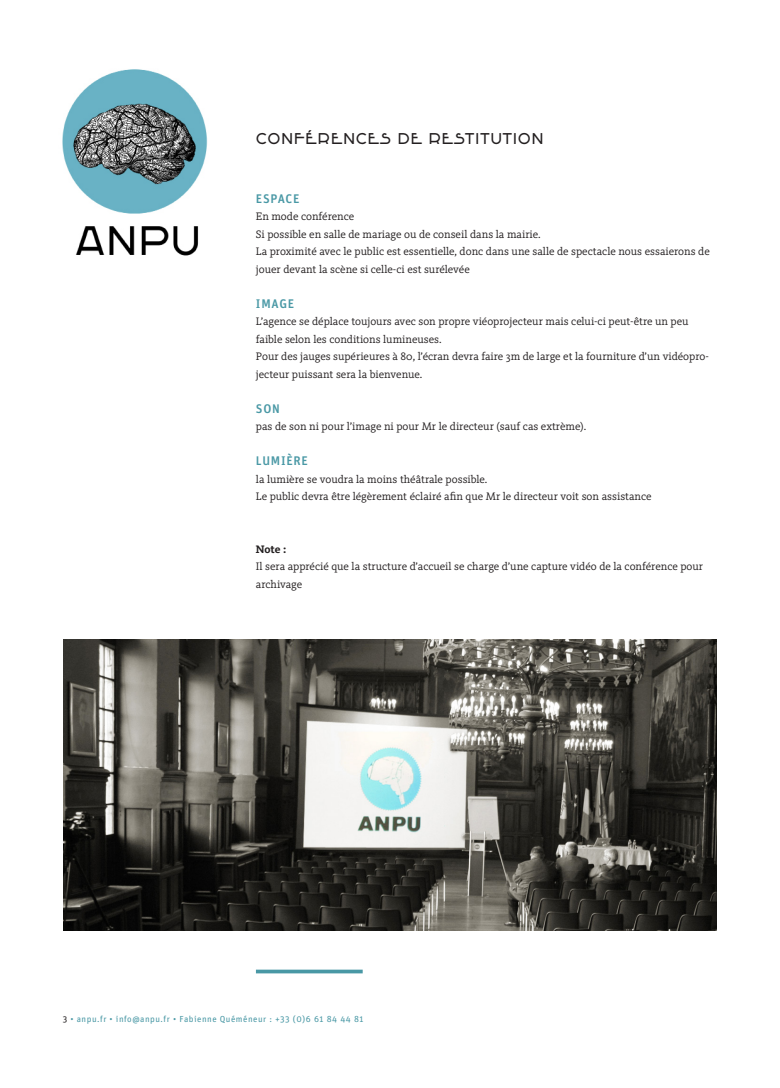
<style>
.page{position:relative;width:780px;height:1088px;background:#fff}
.page>*{position:absolute;margin:0;border:0;box-sizing:border-box;transform-origin:0 0}
.t1{font:17.5px "Excursion Poste Bis";letter-spacing:.03em;color:#231f20}
.t2{font:500 12.5px "Unit Pro";letter-spacing:.06em;color:#4998a5}
.t3{font:11.25px/17.5px "Kievit Slab OT";color:#231f20}
.t4{font:700 11.25px "Kievit Slab OT";color:#231f20}
.t5{font:8.75px "Unit Pro";letter-spacing:.06em;color:#4998a5}
.s1{color:#231f20}
</style>
<div class="page">
<img style="left:62px;top:69px;width:146px;height:187px">
<svg style="left:256px;top:969px;width:106px;height:4px"></svg>
<img style="left:64px;top:640px;width:652px;height:290px">
<h1 class="t1" style="left:256px;top:128px;width:289px">CONFÉRENCES DE RESTITUTION</h1>
<p class="t2" style="left:256px;top:190px;width:45px">ESPACE</p>
<p class="t3" style="left:256px;top:208px;width:455px">En mode conférence<br>Si possible en salle de mariage ou de conseil dans la mairie.<br>La proximité avec le public est essentielle, donc dans une salle de spectacle nous essaierons de jouer devant la scène si celle-ci est surélevée</p>
<p class="t2" style="left:256px;top:295px;width:40px">IMAGE</p>
<p class="t3" style="left:256px;top:313px;width:454px">L’agence se déplace toujours avec son propre viéoprojecteur mais celui-ci peut-être un peu faible selon les conditions lumineuses.<br>Pour des jauges supérieures à 80, l’écran devra faire 3m de large et la fourniture d’un vidéopro&shy;jecteur puissant sera la bienvenue.</p>
<p class="t2" style="left:256px;top:400px;width:25px">SON</p>
<p class="t3" style="left:256px;top:418px;width:332px">pas de son ni pour l’image ni pour Mr le directeur (sauf cas extrème).</p>
<p class="t2" style="left:256px;top:453px;width:53px">LUMIÈRE</p>
<p class="t3" style="left:256px;top:470px;width:397px">la lumière se voudra la moins théâtrale possible.<br>Le public devra être légèrement éclairé afin que Mr le directeur voit son assistance</p>
<p class="t4" style="left:256px;top:542px;width:32px">Note :</p>
<p class="t3" style="left:256px;top:558px;width:449px">Il sera apprécié que la structure d’accueil se charge d’une capture vidéo de la conférence pour archivage</p>
<p class="t5" style="left:63px;top:1014px;width:302px"><span class="s1">3</span> • anpu.fr • info@anpu.fr • Fabienne Quéméneur : +33 (0)6 61 84 44 81</p>
</div>
